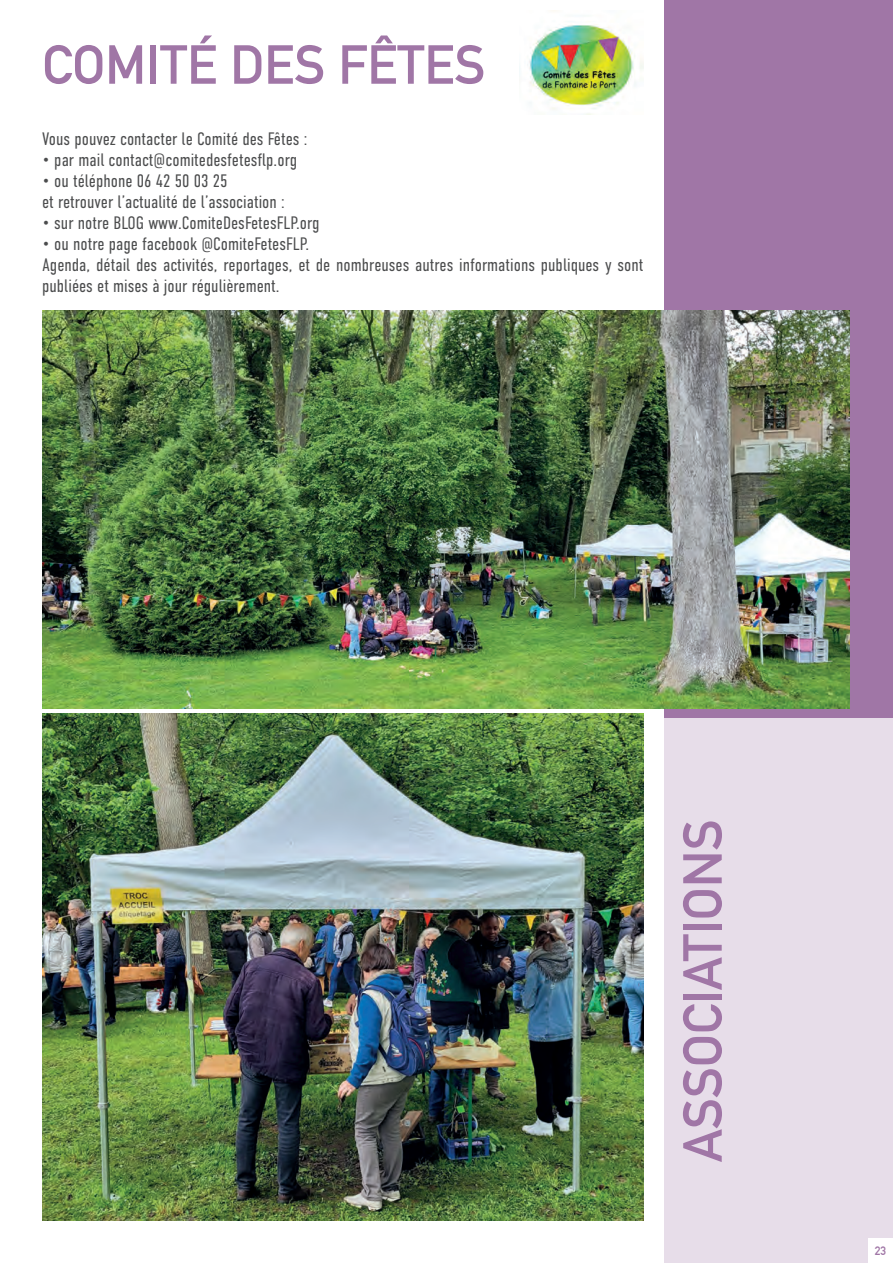
<style>
.page{position:relative;width:893px;height:1263px;background:#fff}
.page>*{position:absolute;margin:0;border:0;box-sizing:border-box;transform-origin:0 0}
.t1{font:700 54px "DIN Alternate";color:#a076a6}
.t2{font:300 18px/21px "DIN Condensed";color:#4b4c4d}
.t3{font:700 12px "DIN Alternate";color:#a076a6}
</style>
<div class="page">
<div style="left:664px;top:718px;width:228px;height:544px;background:#e7dde9"></div>
<div style="left:867px;top:1237px;width:25px;height:25px;background:#fff"></div>
<div style="left:664px;top:0;width:228px;height:718px;background:#a076a6"></div>
<img style="left:519px;top:10px;width:124px;height:105px">
<img style="left:42px;top:310px;width:806px;height:398px">
<img style="left:42px;top:713px;width:601px;height:507px">
<h1 class="t1" style="left:42px;top:24px;width:444px">COMITÉ DES FÊTES</h1>
<p class="t2" style="left:42px;top:129px;width:267px">Vous pouvez contacter le Comité des Fêtes :</p>
<p class="t2" style="left:42px;top:150px;width:256px">• par mail contact@comitedesfetesflp.org</p>
<p class="t2" style="left:42px;top:171px;width:244px">• ou téléphone 06 42 50 03 25<br>et retrouver l’actualité de l’association :</p>
<p class="t2" style="left:42px;top:213px;width:279px">• sur notre BLOG www.ComiteDesFetesFLP.org</p>
<p class="t2" style="left:42px;top:234px;width:602px">• ou notre page facebook @ComiteFetesFLP.<br>Agenda, détail des activités, reportages, et de nombreuses autres informations publiques y sont publiées et mises à jour régulièrement.</p>
<h1 class="t1" style="left:661px;top:1161px;width:344px;rotate:-90deg">ASSOCIATIONS</h1>
<p class="t3" style="left:874px;top:1241px;width:13px">23</p>
</div>
